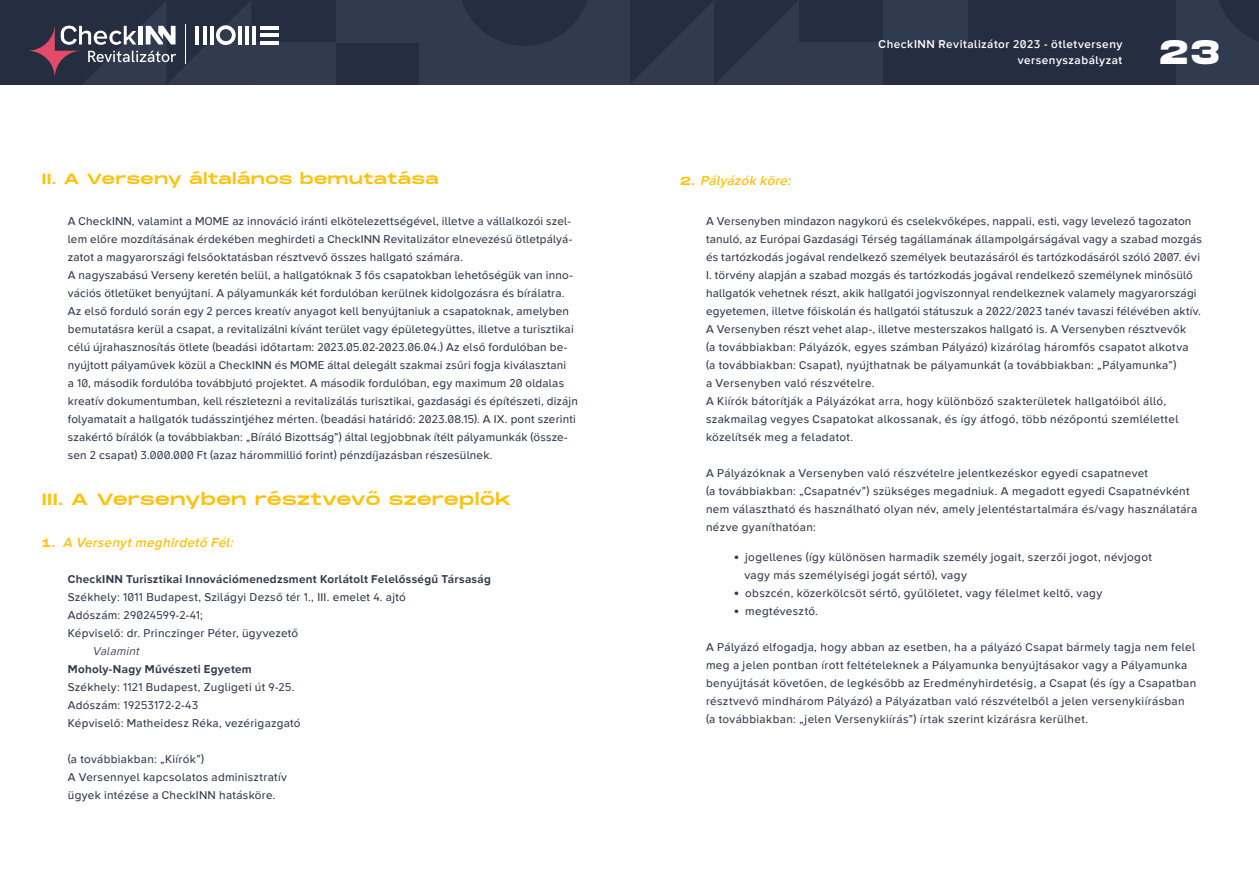
<style>
.page{position:relative;width:1259px;height:893px;background:#fff}
.page>*{position:absolute;margin:0;border:0;box-sizing:border-box;transform-origin:0 0}
.t1{font:700 33.75px "Monument Extended";color:#fff}
.t2{font:16.5px "Monument Extended";letter-spacing:.03em;color:#ffc20e}
.t3{font:15px "Monument Extended";letter-spacing:.04em;color:#ffc20e}
.t4{font:italic 600 13.5px "Wonder Unit Sans";letter-spacing:.015em;color:#ffc20e}
.t5{font:500 11.7px/18px "Wonder Unit Sans";letter-spacing:.02em;color:#313a4e}
.t6{font:700 11.7px "Wonder Unit Sans";letter-spacing:.025em;color:#313a4e}
.t7{font:600 11.7px/16.5px "Wonder Unit Sans";letter-spacing:.045em;color:#fff;text-align:right}
.t8{font:italic 11.7px "Wonder Unit Sans";letter-spacing:.025em;color:#313a4e}
.s1{font-family:"Monument Extended";font-weight:400;font-style:normal;font-size:12px}
.s2{font-size:6px}
</style>
<div class="page">
<div style="left:0;top:0;width:1259px;height:85px;background:#242e40"></div>
<svg style="left:629px;top:0;width:170px;height:85px"></svg>
<div style="left:251px;top:42px;width:85px;height:43px;background:#303b4f"></div>
<div style="left:799px;top:42px;width:84px;height:42px;background:#303b4f"></div>
<div style="left:336px;top:0;width:85px;height:42px;background:#303b4f"></div>
<div style="left:883px;top:0;width:84px;height:42px;background:#303b4f"></div>
<div style="left:419px;top:0;width:210px;height:85px;background:#303b4f"></div>
<div style="left:1176px;top:0;width:83px;height:85px;background:#303b4f"></div>
<svg style="left:462px;top:0;width:125px;height:46px"></svg>
<svg style="left:1219px;top:0;width:40px;height:42px"></svg>
<hr style="left:252px;top:26px;width:4px;height:19px;background:#fff">
<hr style="left:260px;top:41px;width:18px;height:4px;background:#fff">
<hr style="left:260px;top:33px;width:18px;height:4px;background:#fff">
<hr style="left:260px;top:26px;width:18px;height:4px;background:#fff">
<svg style="left:28px;top:1px;width:223px;height:83px"></svg>
<p class="t3" style="left:42px;top:168px;width:398px">II. A Verseny általános bemutatása</p>
<p class="t5" style="left:68px;top:212px;width:512px">A CheckINN, valamint a MOME az innováció iránti elkötelezettségével, illetve a vállalkozói szel&shy;lem előre mozdításának érdekében meghirdeti a CheckINN Revitalizátor elnevezésű ötletpályá&shy;zatot a magyarországi felsőoktatásban résztvevő összes hallgató számára.<br>A nagyszabású Verseny keretén belül, a hallgatóknak 3 fős csapatokban lehetőségük van inno&shy;vációs ötletüket benyújtani. A pályamunkák két fordulóban kerülnek kidolgozásra és bírálatra.<br>Az első forduló során egy 2 perces kreatív anyagot kell benyújtaniuk a csapatoknak, amelyben bemutatásra kerül a csapat, a revitalizálni kívánt terület vagy épületegyüttes, illetve a turisztikai célú újrahasznosítás ötlete (beadási időtartam: 2023.05.02-2023.06.04.) Az első fordulóban be&shy;nyújtott pályaművek közül a CheckINN és MOME által delegált szakmai zsűri fogja kiválasztani<br>a 10, második fordulóba továbbjutó projektet. A második fordulóban, egy maximum 20 oldalas kreatív dokumentumban, kell részletezni a revitalizálás turisztikai, gazdasági és építészeti, dizájn folyamatait a hallgatók tudásszintjéhez mérten. (beadási határidő: 2023.08.15). A IX. pont szerinti szakértő bírálók (a továbbiakban: „Bíráló Bizottság”) által legjobbnak ítélt pályamunkák (össze&shy;sen 2 csapat) 3.000.000 Ft (azaz hárommillió forint) pénzdíjazásban részesülnek.</p>
<h2 class="t2" style="left:42px;top:487px;width:470px">III. A Versenyben résztvevő szereplők</h2>
<p class="t4" style="left:42px;top:535px;width:193px"><span class="s1">1.</span> A Versenyt meghirdető Fél:</p>
<p class="t6" style="left:68px;top:572px;width:425px">CheckINN Turisztikai Innovációmenedzsment Korlátolt Felelősségű Társaság</p>
<p class="t5" style="left:68px;top:589px;width:340px">Székhely: 1011 Budapest, Szilágyi Dezső tér 1., III. emelet 4. ajtó<br>Adószám: 29024599-2-41;<br>Képviselő: dr. Princzinger Péter, ügyvezető</p>
<p class="t8" style="left:93px;top:644px;width:48px">Valamint</p>
<p class="t6" style="left:68px;top:662px;width:186px">Moholy-Nagy Művészeti Egyetem</p>
<p class="t5" style="left:68px;top:679px;width:234px">Székhely: 1121 Budapest, Zugligeti út 9-25.<br>Adószám: 19253172-2-43<br>Képviselő: Matheidesz Réka, vezérigazgató</p>
<p class="t5" style="left:68px;top:751px;width:221px">(a továbbiakban: „Kiírók”)<br>A Versennyel kapcsolatos adminisztratív ügyek intézése a CheckINN hatásköre.</p>
<p class="t7" style="left:878px;top:36px;width:245px">CheckINN Revitalizátor 2023 - ötletverseny versenyszabályzat</p>
<h1 class="t1" style="left:1160px;top:28px;width:61px">23</h1>
<p class="t4" style="left:680px;top:172px;width:112px"><span class="s1">2.</span> Pályázók köre:</p>
<p class="t5" style="left:706px;top:212px;width:497px">A Versenyben mindazon nagykorú és cselekvőképes, nappali, esti, vagy levelező tagozaton tanuló, az Európai Gazdasági Térség tagállamának állampolgárságával vagy a szabad mozgás és tartózkodás jogával rendelkező személyek beutazásáról és tartózkodásáról szóló 2007. évi I. törvény alapján a szabad mozgás és tartózkodás jogával rendelkező személynek minősülő hallgatók vehetnek részt, akik hallgatói jogviszonnyal rendelkeznek valamely magyarországi egyetemen, illetve főiskolán és hallgatói státuszuk a 2022/2023 tanév tavaszi félévében aktív.<br>A Versenyben részt vehet alap-, illetve mesterszakos hallgató is. A Versenyben résztvevők<br>(a továbbiakban: Pályázók, egyes számban Pályázó) kizárólag háromfős csapatot alkotva<br>(a továbbiakban: Csapat), nyújthatnak be pályamunkát (a továbbiakban: „Pályamunka”)<br>a Versenyben való részvételre.<br>A Kiírók bátorítják a Pályázókat arra, hogy különböző szakterületek hallgatóiból álló, szakmailag vegyes Csapatokat alkossanak, és így átfogó, több nézőpontú szemlélettel közelítsék meg a feladatot.</p>
<p class="t5" style="left:706px;top:464px;width:493px">A Pályázóknak a Versenyben való részvételre jelentkezéskor egyedi csapatnevet<br>(a továbbiakban: „Csapatnév”) szükséges megadniuk. A megadott egyedi Csapatnévként nem választható és használható olyan név, amely jelentéstartalmára és/vagy használatára nézve gyaníthatóan:</p>
<p class="t5" style="left:744px;top:548px;width:409px;text-indent:-10px"><span class="s2">●</span> jogellenes (így különösen harmadik személy jogait, szerzői jogot, névjogot vagy más személyiségi jogát sértő), vagy</p>
<p class="t5" style="left:734px;top:584px;width:369px"><span class="s2">●</span> obszcén, közerkölcsöt sértő, gyűlöletet, vagy félelmet keltő, vagy</p>
<p class="t5" style="left:734px;top:602px;width:85px"><span class="s2">●</span> megtévesztő.</p>
<p class="t5" style="left:706px;top:638px;width:492px">A Pályázó elfogadja, hogy abban az esetben, ha a pályázó Csapat bármely tagja nem felel meg a jelen pontban írott feltételeknek a Pályamunka benyújtásakor vagy a Pályamunka benyújtását követően, de legkésőbb az Eredményhirdetésig, a Csapat (és így a Csapatban résztvevő mindhárom Pályázó) a Pályázatban való részvételből a jelen versenykiírásban (a továbbiakban: „jelen Versenykiírás”) írtak szerint kizárásra kerülhet.</p>
</div>
